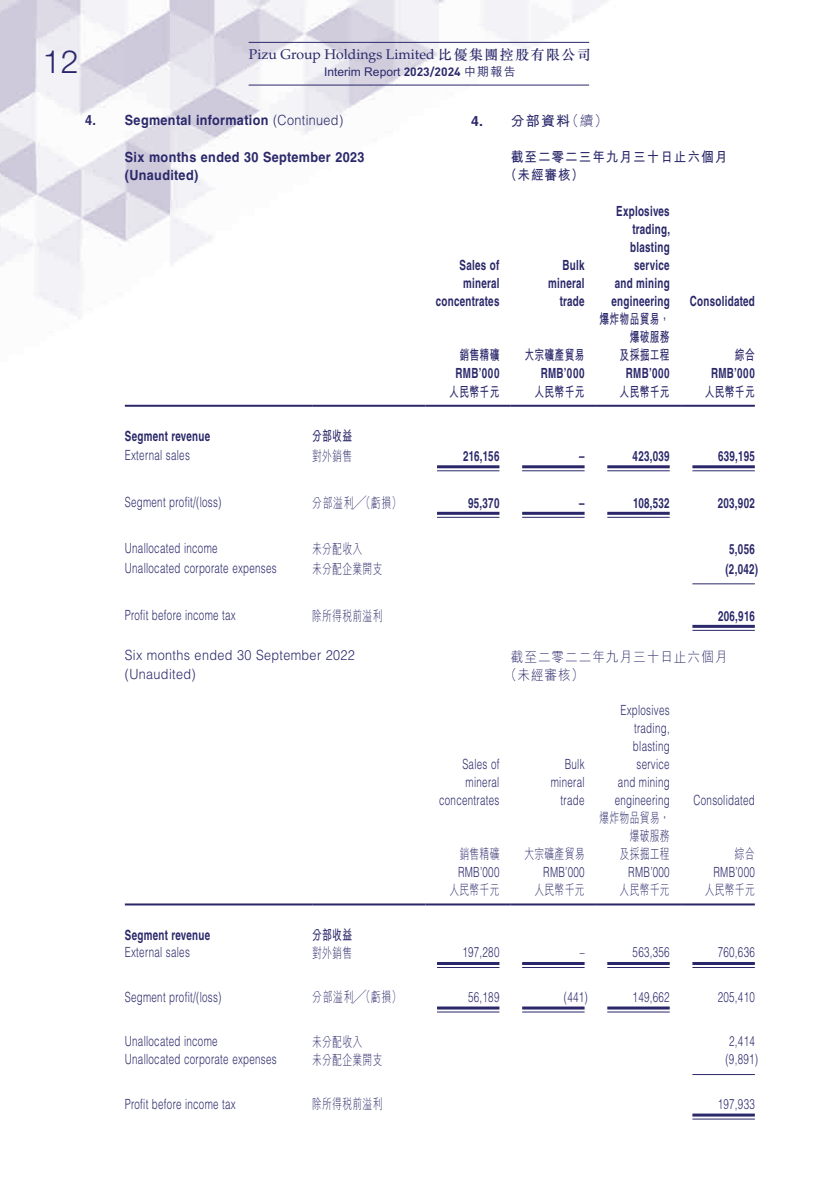
<style>
.page{position:relative;width:840px;height:1191px;background:#fff}
.page>*{position:absolute;margin:0;border:0;box-sizing:border-box;transform-origin:0 0}
.t1{font:300 32px "Helvetica Neue LT Std";color:#2a286a}
.t2{font:300 14px/18px "Helvetica LT Std";letter-spacing:.03em;color:#2a286a;text-align:right;scale:.7 1}
.t3{font:700 14px/18px "Helvetica LT Std";letter-spacing:.03em;color:#2a286a;text-align:right;scale:.7 1}
.t4{font:300 14px/18px "M Hei HK";letter-spacing:.03em;color:#2a286a;text-align:right;scale:.7 1}
.t5{font:700 14px/18px "Helvetica LT Std";letter-spacing:.03em;color:#2a286a;scale:.9 1}
.t6{font:700 14px/18px "M Hei HK";letter-spacing:.03em;color:#2a286a;text-align:right;scale:.7 1}
.t7{font:300 14px/18px "Helvetica LT Std";letter-spacing:.03em;color:#2a286a;scale:.9 1}
.t8{font:14px "Palatino LT Std";color:#2a286a}
.t9{font:700 14px/18px "M Hei HK";letter-spacing:.08em;color:#2a286a;scale:.9 1}
.t10{font:300 14px/18px "M Hei HK";letter-spacing:.08em;color:#2a286a;scale:.9 1}
.t11{font:700 14px "M Hei HK";letter-spacing:.03em;color:#2a286a}
.t12{font:500 12px "M Hei HK";color:#2a286a}
.s1{font-family:"M Sung HK";font-weight:500}
.s2{font-family:"DIN Pro";font-weight:700}
.s3{font-weight:300}
.s4{font-family:"Helvetica LT Std"}
.s5{font-style:italic}
</style>
<div class="page">
<img style="left:0;top:0;width:661px;height:407px">
<hr style="left:248px;top:85px;width:340px;height:1px;background:#2a286a">
<hr style="left:248px;top:42px;width:340px;height:1px;background:#2a286a">
<hr style="left:125px;top:405px;width:187px;height:2px;background:#2a286a">
<hr style="left:312px;top:405px;width:113px;height:2px;background:#2a286a">
<hr style="left:425px;top:405px;width:85px;height:2px;background:#2a286a">
<hr style="left:510px;top:405px;width:85px;height:2px;background:#2a286a">
<hr style="left:595px;top:405px;width:85px;height:2px;background:#2a286a">
<hr style="left:680px;top:405px;width:74px;height:2px;background:#2a286a">
<hr style="left:437px;top:465px;width:62px;height:3px;background:#2a286a">
<hr style="left:437px;top:470px;width:62px;height:1px;background:#2a286a">
<hr style="left:522px;top:465px;width:62px;height:3px;background:#2a286a">
<hr style="left:522px;top:470px;width:62px;height:1px;background:#2a286a">
<hr style="left:607px;top:465px;width:62px;height:3px;background:#2a286a">
<hr style="left:607px;top:470px;width:62px;height:1px;background:#2a286a">
<hr style="left:692px;top:465px;width:62px;height:3px;background:#2a286a">
<hr style="left:692px;top:470px;width:62px;height:1px;background:#2a286a">
<hr style="left:437px;top:512px;width:62px;height:3px;background:#2a286a">
<hr style="left:437px;top:517px;width:62px;height:1px;background:#2a286a">
<hr style="left:522px;top:512px;width:62px;height:3px;background:#2a286a">
<hr style="left:522px;top:517px;width:62px;height:1px;background:#2a286a">
<hr style="left:607px;top:512px;width:62px;height:3px;background:#2a286a">
<hr style="left:607px;top:517px;width:62px;height:1px;background:#2a286a">
<hr style="left:692px;top:583px;width:62px;height:1px;background:#2a286a">
<hr style="left:692px;top:625px;width:62px;height:3px;background:#2a286a">
<hr style="left:692px;top:630px;width:62px;height:1px;background:#2a286a">
<hr style="left:125px;top:903px;width:187px;height:2px;background:#2a286a">
<hr style="left:312px;top:903px;width:113px;height:2px;background:#2a286a">
<hr style="left:425px;top:903px;width:85px;height:2px;background:#2a286a">
<hr style="left:510px;top:903px;width:85px;height:2px;background:#2a286a">
<hr style="left:595px;top:903px;width:85px;height:2px;background:#2a286a">
<hr style="left:680px;top:903px;width:74px;height:2px;background:#2a286a">
<hr style="left:437px;top:962px;width:62px;height:3px;background:#2a286a">
<hr style="left:437px;top:967px;width:62px;height:1px;background:#2a286a">
<hr style="left:522px;top:962px;width:62px;height:3px;background:#2a286a">
<hr style="left:522px;top:967px;width:62px;height:1px;background:#2a286a">
<hr style="left:607px;top:962px;width:62px;height:3px;background:#2a286a">
<hr style="left:607px;top:967px;width:62px;height:1px;background:#2a286a">
<hr style="left:692px;top:962px;width:62px;height:3px;background:#2a286a">
<hr style="left:692px;top:967px;width:62px;height:1px;background:#2a286a">
<hr style="left:437px;top:1006px;width:62px;height:3px;background:#2a286a">
<hr style="left:437px;top:1011px;width:62px;height:1px;background:#2a286a">
<hr style="left:522px;top:1006px;width:62px;height:3px;background:#2a286a">
<hr style="left:522px;top:1011px;width:62px;height:1px;background:#2a286a">
<hr style="left:607px;top:1006px;width:62px;height:3px;background:#2a286a">
<hr style="left:607px;top:1011px;width:62px;height:1px;background:#2a286a">
<hr style="left:692px;top:1074px;width:62px;height:1px;background:#2a286a">
<hr style="left:692px;top:1113px;width:62px;height:3px;background:#2a286a">
<hr style="left:692px;top:1118px;width:62px;height:1px;background:#2a286a">
<h1 class="t1" style="left:43px;top:42px;width:37px">12</h1>
<p class="t8" style="left:249px;top:46px;width:343px">Pizu Group Holdings Limited <span class="s1">比優集團控股有限公司</span></p>
<p class="t12" style="left:324px;top:63px;width:193px">Interim Report <span class="s2">2023/2024</span> 中期報告</p>
<p class="t5" style="left:85px;top:111px;width:288px">4. Segmental information <span class="s3">(Continued)</span></p>
<p class="t5" style="left:125px;top:148px;width:267px">Six months ended 30 September 2023 (Unaudited)</p>
<p class="t11" style="left:471px;top:111px;width:138px"><span class="s4">4.</span> 分部資料<span class="s3">（續）</span></p>
<p class="t9" style="left:504px;top:147px;width:249px;text-indent:6px">截至二零二三年九月三十日止六個月（未經審核）</p>
<p class="t3" style="left:435px;top:255px;width:92px">Sales of mineral concentrates</p>
<p class="t3" style="left:548px;top:255px;width:53px">Bulk mineral trade</p>
<p class="t6" style="left:459px;top:344px;width:59px">銷售精礦</p>
<p class="t6" style="left:524px;top:344px;width:87px">大宗礦產貿易</p>
<p class="t3" style="left:611px;top:201px;width:85px">Explosives trading, blasting service<br>and mining engineering</p>
<p class="t6" style="left:599px;top:308px;width:102px">爆炸物品貿易，爆破服務<br>及採掘工程</p>
<p class="t3" style="left:689px;top:292px;width:94px">Consolidated</p>
<p class="t6" style="left:734px;top:344px;width:30px">綜合</p>
<p class="t3" style="left:455px;top:364px;width:64px">RMB’000</p>
<p class="t3" style="left:540px;top:364px;width:64px">RMB’000</p>
<p class="t3" style="left:625px;top:364px;width:64px">RMB’000</p>
<p class="t3" style="left:710px;top:364px;width:64px">RMB’000</p>
<p class="t6" style="left:449px;top:381px;width:73px">人民幣千元</p>
<p class="t6" style="left:534px;top:381px;width:73px">人民幣千元</p>
<p class="t6" style="left:619px;top:381px;width:73px">人民幣千元</p>
<p class="t6" style="left:704px;top:381px;width:73px">人民幣千元</p>
<p class="t3" style="left:125px;top:427px;width:123px">Segment revenue</p>
<p class="t6" style="left:312px;top:426px;width:59px">分部收益</p>
<p class="t2" style="left:125px;top:446px;width:94px">External sales</p>
<p class="t4" style="left:312px;top:446px;width:59px">對外銷售</p>
<p class="t3" style="left:463px;top:447px;width:53px">216,156</p>
<p class="t3" style="left:578px;top:447px;width:9px">–</p>
<p class="t3" style="left:632px;top:447px;width:54px">423,039</p>
<p class="t3" style="left:717px;top:447px;width:54px">639,195</p>
<p class="t2" style="left:125px;top:493px;width:139px">Segment profit/(loss)</p>
<p class="t4" style="left:312px;top:493px;width:129px">分部溢利<span class="s5">╱</span>（虧損）</p>
<p class="t3" style="left:468px;top:493px;width:46px">95,370</p>
<p class="t3" style="left:578px;top:493px;width:9px">–</p>
<p class="t3" style="left:632px;top:493px;width:54px">108,532</p>
<p class="t3" style="left:717px;top:493px;width:54px">203,902</p>
<p class="t2" style="left:125px;top:539px;width:134px">Unallocated income</p>
<p class="t4" style="left:312px;top:539px;width:73px">未分配收入</p>
<p class="t3" style="left:728px;top:540px;width:38px">5,056</p>
<p class="t2" style="left:125px;top:559px;width:218px">Unallocated corporate expenses</p>
<p class="t4" style="left:312px;top:559px;width:102px">未分配企業開支</p>
<p class="t3" style="left:725px;top:560px;width:48px">(2,042)</p>
<p class="t2" style="left:125px;top:606px;width:160px">Profit before income tax</p>
<p class="t4" style="left:312px;top:606px;width:102px">除所得稅前溢利</p>
<p class="t3" style="left:717px;top:606px;width:54px">206,916</p>
<p class="t7" style="left:125px;top:646px;width:257px">Six months ended 30 September 2022 (Unaudited)</p>
<p class="t10" style="left:504px;top:647px;width:249px;text-indent:6px">截至二零二二年九月三十日止六個月（未經審核）</p>
<p class="t2" style="left:439px;top:754px;width:88px">Sales of mineral concentrates</p>
<p class="t2" style="left:550px;top:754px;width:50px">Bulk mineral trade</p>
<p class="t4" style="left:459px;top:844px;width:59px">銷售精礦</p>
<p class="t4" style="left:524px;top:844px;width:87px">大宗礦產貿易</p>
<p class="t2" style="left:614px;top:700px;width:80px">Explosives trading, blasting service<br>and mining engineering</p>
<p class="t4" style="left:599px;top:808px;width:102px">爆炸物品貿易，爆破服務<br>及採掘工程</p>
<p class="t2" style="left:693px;top:790px;width:89px">Consolidated</p>
<p class="t4" style="left:734px;top:844px;width:30px">綜合</p>
<p class="t2" style="left:458px;top:862px;width:61px">RMB’000</p>
<p class="t2" style="left:543px;top:862px;width:61px">RMB’000</p>
<p class="t2" style="left:628px;top:862px;width:61px">RMB’000</p>
<p class="t2" style="left:713px;top:862px;width:61px">RMB’000</p>
<p class="t4" style="left:449px;top:880px;width:73px">人民幣千元</p>
<p class="t4" style="left:534px;top:880px;width:73px">人民幣千元</p>
<p class="t4" style="left:619px;top:880px;width:73px">人民幣千元</p>
<p class="t4" style="left:704px;top:880px;width:73px">人民幣千元</p>
<p class="t3" style="left:125px;top:925px;width:123px">Segment revenue</p>
<p class="t6" style="left:312px;top:924px;width:59px">分部收益</p>
<p class="t2" style="left:125px;top:943px;width:94px">External sales</p>
<p class="t4" style="left:312px;top:943px;width:59px">對外銷售</p>
<p class="t2" style="left:462px;top:943px;width:54px">197,280</p>
<p class="t2" style="left:579px;top:943px;width:9px">–</p>
<p class="t2" style="left:632px;top:943px;width:54px">563,356</p>
<p class="t2" style="left:717px;top:943px;width:54px">760,636</p>
<p class="t2" style="left:125px;top:987px;width:139px">Segment profit/(loss)</p>
<p class="t4" style="left:312px;top:987px;width:129px">分部溢利<span class="s5">╱</span>（虧損）</p>
<p class="t2" style="left:468px;top:987px;width:46px">56,189</p>
<p class="t2" style="left:563px;top:987px;width:36px">(441)</p>
<p class="t2" style="left:632px;top:987px;width:54px">149,662</p>
<p class="t2" style="left:717px;top:987px;width:54px">205,410</p>
<p class="t2" style="left:125px;top:1032px;width:134px">Unallocated income</p>
<p class="t4" style="left:312px;top:1032px;width:73px">未分配收入</p>
<p class="t2" style="left:728px;top:1032px;width:38px">2,414</p>
<p class="t2" style="left:125px;top:1050px;width:218px">Unallocated corporate expenses</p>
<p class="t4" style="left:312px;top:1050px;width:102px">未分配企業開支</p>
<p class="t2" style="left:725px;top:1050px;width:48px">(9,891)</p>
<p class="t2" style="left:125px;top:1094px;width:160px">Profit before income tax</p>
<p class="t4" style="left:312px;top:1094px;width:102px">除所得稅前溢利</p>
<p class="t2" style="left:717px;top:1094px;width:54px">197,933</p>
</div>
